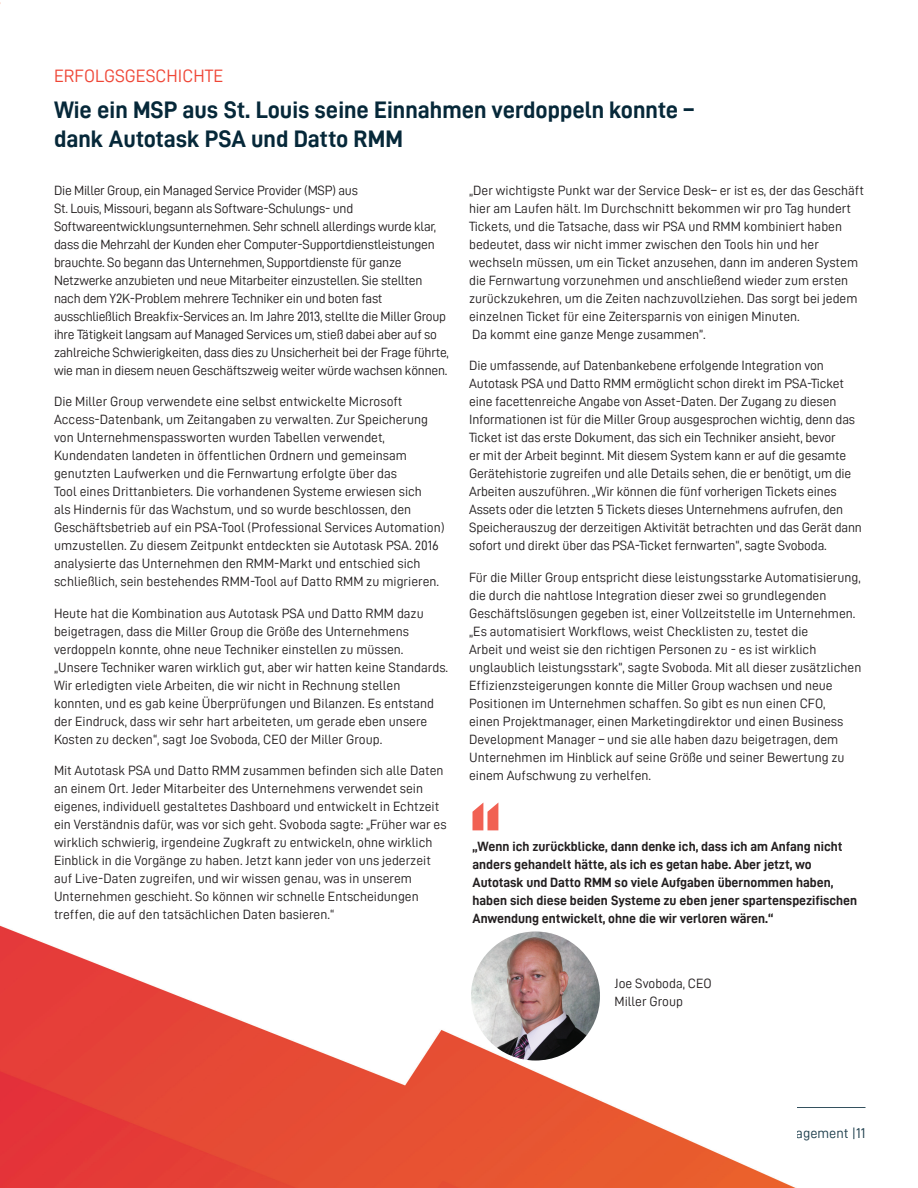
<style>
.page{position:relative;width:918px;height:1188px;background:#fff}
.page>*{position:absolute;margin:0;border:0;box-sizing:border-box;transform-origin:0 0}
.t1{font:700 24px/28.8px "Datto DIN";color:#062839}
.t2{font:18px "Datto DIN";color:#ef4636}
.t3{font:13.5px/18px "Datto DIN";color:#231f20}
.t4{font:13.5px/18px "Datto DIN";letter-spacing:-.02em;color:#231f20}
.t5{font:700 13.5px/18px "Datto DIN";color:#231f20}
</style>
<div class="page">
<hr style="left:56px;top:1107px;width:810px;height:1px;background:#1c3d4b">
<img style="left:0;top:925px;width:796px;height:263px">
<img style="left:471px;top:931px;width:129px;height:130px;border-radius:65px">
<svg style="left:472px;top:802px;width:26px;height:28px"></svg>
<h2 class="t2" style="left:54px;top:66px;width:171px">ERFOLGSGESCHICHTE</h2>
<h1 class="t1" style="left:54px;top:95px;width:641px">Wie ein MSP aus St. Louis seine Einnahmen verdoppeln konnte – dank Autotask PSA und Datto RMM</h1>
<p class="t4" style="left:54px;top:181px;width:396px">Die Miller Group, ein Managed Service Provider (MSP) aus<br>St. Louis, Missouri, begann als Software-Schulungs- und Softwareentwicklungsunternehmen. Sehr schnell allerdings wurde klar, dass die Mehrzahl der Kunden eher Computer-Supportdienstleistungen brauchte. So begann das Unternehmen, Supportdienste für ganze Netzwerke anzubieten und neue Mitarbeiter einzustellen. Sie stellten nach dem Y2K-Problem mehrere Techniker ein und boten fast ausschließlich Breakfix-Services an. Im Jahre 2013, stellte die Miller Group ihre Tätigkeit langsam auf Managed Services um, stieß dabei aber auf so zahlreiche Schwierigkeiten, dass dies zu Unsicherheit bei der Frage führte, wie man in diesem neuen Geschäftszweig weiter würde wachsen können.</p>
<p class="t3" style="left:54px;top:393px;width:392px">Die Miller Group verwendete eine selbst entwickelte Microsoft Access-Datenbank, um Zeitangaben zu verwalten. Zur Speicherung von Unternehmenspassworten wurden Tabellen verwendet, Kundendaten landeten in öffentlichen Ordnern und gemeinsam genutzten Laufwerken und die Fernwartung erfolgte über das<br>Tool eines Drittanbieters. Die vorhandenen Systeme erwiesen sich<br>als Hindernis für das Wachstum, und so wurde beschlossen, den Geschäftsbetrieb auf ein PSA-Tool (Professional Services Automation) umzustellen. Zu diesem Zeitpunkt entdeckten sie Autotask PSA. 2016 analysierte das Unternehmen den RMM-Markt und entschied sich schließlich, sein bestehendes RMM-Tool auf Datto RMM zu migrieren.</p>
<p class="t3" style="left:54px;top:604px;width:396px">Heute hat die Kombination aus Autotask PSA und Datto RMM dazu beigetragen, dass die Miller Group die Größe des Unternehmens verdoppeln konnte, ohne neue Techniker einstellen zu müssen. „Unsere Techniker waren wirklich gut, aber wir hatten keine Standards.<br>Wir erledigten viele Arbeiten, die wir nicht in Rechnung stellen konnten, und es gab keine Überprüfungen und Bilanzen. Es entstand der Eindruck, dass wir sehr hart arbeiteten, um gerade eben unsere Kosten zu decken“, sagt Joe Svoboda, CEO der Miller Group.</p>
<p class="t3" style="left:54px;top:761px;width:394px">Mit Autotask PSA und Datto RMM zusammen befinden sich alle Daten an einem Ort. Jeder Mitarbeiter des Unternehmens verwendet sein eigenes, individuell gestaltetes Dashboard und entwickelt in Echtzeit ein Verständnis dafür, was vor sich geht. Svoboda sagte: „Früher war es wirklich schwierig, irgendeine Zugkraft zu entwickeln, ohne wirklich Einblick in die Vorgänge zu haben. Jetzt kann jeder von uns jederzeit auf Live-Daten zugreifen, und wir wissen genau, was in unserem Unternehmen geschieht. So können wir schnelle Entscheidungen treffen, die auf den tatsächlichen Daten basieren.“</p>
<p class="t3" style="left:469px;top:181px;width:396px">„Der wichtigste Punkt war der Service Desk– er ist es, der das Geschäft hier am Laufen hält. Im Durchschnitt bekommen wir pro Tag hundert Tickets, und die Tatsache, dass wir PSA und RMM kombiniert haben bedeutet, dass wir nicht immer zwischen den Tools hin und her wechseln müssen, um ein Ticket anzusehen, dann im anderen System die Fernwartung vorzunehmen und anschließend wieder zum ersten zurückzukehren, um die Zeiten nachzuvollziehen. Das sorgt bei jedem einzelnen Ticket für eine Zeitersparnis von einigen Minuten.<br>Da kommt eine ganze Menge zusammen”.</p>
<p class="t3" style="left:469px;top:356px;width:394px">Die umfassende, auf Datenbankebene erfolgende Integration von Autotask PSA und Datto RMM ermöglicht schon direkt im PSA-Ticket eine facettenreiche Angabe von Asset-Daten. Der Zugang zu diesen Informationen ist für die Miller Group ausgesprochen wichtig, denn das Ticket ist das erste Dokument, das sich ein Techniker ansieht, bevor<br>er mit der Arbeit beginnt. Mit diesem System kann er auf die gesamte Gerätehistorie zugreifen und alle Details sehen, die er benötigt, um die Arbeiten auszuführen. „Wir können die fünf vorherigen Tickets eines Assets oder die letzten 5 Tickets dieses Unternehmens aufrufen, den Speicherauszug der derzeitigen Aktivität betrachten und das Gerät dann sofort und direkt über das PSA-Ticket fernwarten“, sagte Svoboda.</p>
<p class="t3" style="left:469px;top:568px;width:394px">Für die Miller Group entspricht diese leistungsstarke Automatisierung, die durch die nahtlose Integration dieser zwei so grundlegenden Geschäftslösungen gegeben ist, einer Vollzeitstelle im Unternehmen. „Es automatisiert Workflows, weist Checklisten zu, testet die<br>Arbeit und weist sie den richtigen Personen zu - es ist wirklich unglaublich leistungsstark”, sagte Svoboda. Mit all dieser zusätzlichen Effizienzsteigerungen konnte die Miller Group wachsen und neue Positionen im Unternehmen schaffen. So gibt es nun einen CFO,<br>einen Projektmanager, einen Marketingdirektor und einen Business Development Manager – und sie alle haben dazu beigetragen, dem Unternehmen im Hinblick auf seine Größe und seiner Bewertung zu einem Aufschwung zu verhelfen.</p>
<p class="t5" style="left:472px;top:837px;width:386px">„Wenn ich zurückblicke, dann denke ich, dass ich am Anfang nicht anders gehandelt hätte, als ich es getan habe. Aber jetzt, wo Autotask und Datto RMM so viele Aufgaben übernommen haben, haben sich diese beiden Systeme zu eben jener spartenspezifischen Anwendung entwickelt, ohne die wir verloren wären.“</p>
<p class="t3" style="left:615px;top:974px;width:99px">Joe Svoboda, CEO<br>Miller Group</p>
</div>
